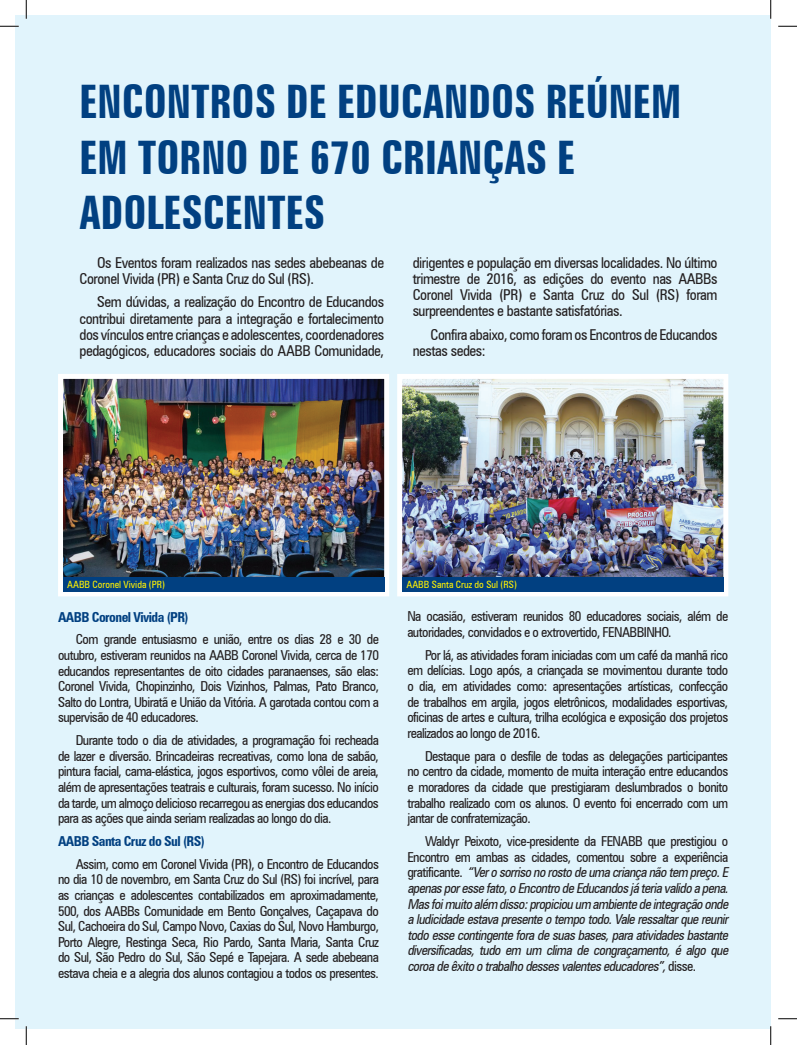
<style>
.page{position:relative;width:797px;height:1045px;background:#fff}
.page>*{position:absolute;margin:0;border:0;box-sizing:border-box;transform-origin:0 0}
.t1{font:700 extra-condensed 46.25px/55.5px "Zurich BT";color:#014081}
.t2{font:condensed 15px/16.2px "Zurich BT";letter-spacing:-.03em;color:#231f20}
.t3{font:condensed 13.75px/15.6px "Zurich BT";letter-spacing:-.04em;color:#231f20;text-align:justify}
.t4{font:italic condensed 13.75px/15.6px "Zurich BT";color:#231f20}
.t5{font:700 condensed 13.75px "Zurich BT";letter-spacing:-.04em;color:#014081}
.t6{font:condensed 10px "Zurich BT";color:#fff101}
.s1{font-style:normal}
</style>
<div class="page">
<div style="left:16px;top:16px;width:754px;height:1013px;background:#e1f4fc"></div>
<img style="left:64px;top:380px;width:319px;height:197px">
<div style="left:58px;top:374px;width:331px;height:222px;border:5px solid #fff"></div>
<img style="left:403px;top:380px;width:319px;height:197px">
<div style="left:397px;top:374px;width:331px;height:222px;border:5px solid #fff"></div>
<div style="left:63px;top:577px;width:321px;height:14px;background:#014081"></div>
<div style="left:402px;top:577px;width:321px;height:14px;background:#014081"></div>
<svg style="left:0;top:25px;width:19px;height:2px"></svg>
<svg style="left:778px;top:25px;width:19px;height:2px"></svg>
<svg style="left:0;top:1018px;width:19px;height:1px"></svg>
<svg style="left:778px;top:1018px;width:19px;height:1px"></svg>
<svg style="left:25px;top:0;width:2px;height:19px"></svg>
<svg style="left:25px;top:1026px;width:2px;height:19px"></svg>
<svg style="left:770px;top:0;width:1px;height:19px"></svg>
<svg style="left:770px;top:1026px;width:1px;height:19px"></svg>
<h1 class="t1" style="left:79px;top:74px;width:603px">ENCONTROS DE EDUCANDOS REÚNEM<br>EM TORNO DE 670 CRIANÇAS E<br>ADOLESCENTES</h1>
<p class="t2" style="left:79px;top:254px;width:306px;text-indent:18px">Os Eventos foram realizados nas sedes abebeanas de<br>Coronel Vivida (PR) e Santa Cruz do Sul (RS).</p>
<p class="t2" style="left:79px;top:294px;width:306px;text-align:justify;text-indent:18px">Sem dúvidas, a realização do Encontro de Educandos contribui diretamente para a integração e fortalecimento dos vínculos entre crianças e adolescentes, coordenadores pedagógicos, educadores sociais do AABB Comunidade,</p>
<p class="t2" style="left:412px;top:254px;width:306px;text-align:justify">dirigentes e população em diversas localidades. No último trimestre de 2016, as edições do evento nas AABBs Coronel Vivida (PR) e Santa Cruz do Sul (RS) foram surpreendentes e bastante satisfatórias.</p>
<p class="t2" style="left:412px;top:326px;width:306px;text-indent:18px">Confira abaixo, como foram os Encontros de Educandos nestas sedes:</p>
<p class="t6" style="left:67px;top:578px;width:99px">AABB Coronel Vivida (PR)</p>
<p class="t6" style="left:406px;top:578px;width:112px">AABB Santa Cruz do Sul (RS)</p>
<p class="t5" style="left:58px;top:608px;width:132px">AABB Coronel Vivida (PR)</p>
<p class="t3" style="left:58px;top:631px;width:322px;text-indent:18px">Com grande entusiasmo e união, entre os dias 28 e 30 de outubro, estiveram reunidos na AABB Coronel Vivida, cerca de 170 educandos representantes de oito cidades paranaenses, são elas:<br>Coronel Vivida, Chopinzinho, Dois Vizinhos, Palmas, Pato Branco, Salto do Lontra, Ubiratã e União da Vitória. A garotada contou com a supervisão de 40 educadores.</p>
<p class="t3" style="left:58px;top:732px;width:322px;text-indent:18px">Durante todo o dia de atividades, a programação foi recheada de lazer e diversão. Brincadeiras recreativas, como lona de sabão, pintura facial, cama-elástica, jogos esportivos, como vôlei de areia, além de apresentações teatrais e culturais, foram sucesso. No início da tarde, um almoço delicioso recarregou as energias dos educandos para as ações que ainda seriam realizadas ao longo do dia.</p>
<p class="t5" style="left:58px;top:832px;width:148px">AABB Santa Cruz do Sul (RS)</p>
<p class="t3" style="left:58px;top:856px;width:322px;text-indent:18px">Assim, como em Coronel Vivida (PR), o Encontro de Educandos no dia 10 de novembro, em Santa Cruz do Sul (RS) foi incrível, para as crianças e adolescentes contabilizados em aproximadamente, 500, dos AABBs Comunidade em Bento Gonçalves, Caçapava do Sul, Cachoeira do Sul, Campo Novo, Caxias do Sul, Novo Hamburgo, Porto Alegre, Restinga Seca, Rio Pardo, Santa Maria, Santa Cruz do Sul, São Pedro do Sul, São Sepé e Tapejara. A sede abebeana estava cheia e a alegria dos alunos contagiou a todos os presentes.</p>
<p class="t3" style="left:407px;top:608px;width:322px">Na ocasião, estiveram reunidos 80 educadores sociais, além de autoridades, convidados e o extrovertido, FENABBINHO.</p>
<p class="t3" style="left:407px;top:647px;width:322px;text-indent:18px">Por lá, as atividades foram iniciadas com um café da manhã rico em delícias. Logo após, a criançada se movimentou durante todo o dia, em atividades como: apresentações artísticas, confecção de trabalhos em argila, jogos eletrônicos, modalidades esportivas, oficinas de artes e cultura, trilha ecológica e exposição dos projetos realizados ao longo de 2016.</p>
<p class="t3" style="left:407px;top:748px;width:322px;text-indent:18px">Destaque para o desfile de todas as delegações participantes no centro da cidade, momento de muita interação entre educandos e moradores da cidade que prestigiaram deslumbrados o bonito trabalho realizado com os alunos. O evento foi encerrado com um jantar de confraternização.</p>
<p class="t4" style="left:407px;top:833px;width:325px;text-indent:18px"><span class="s1">Waldyr Peixoto, vice-presidente da FENABB que prestigiou o Encontro em ambas as cidades, comentou sobre a experiência g r a t i f i c a n t e .</span> “Verosorrisonorostodeumacriançanãotem preço.E apenasporessefato,oEncontrodeEducandosjáteriavalidoapena.<br>Masfoimuitoalém disso:propiciouum ambientedeintegraçãoonde aludicidadeestavapresenteotempotodo.Valeressaltarquereunir todoessecontingenteforadesuasbases,paraatividadesbastante diversificadas, tudo em um clima de congraçamento, é algo que coroadeêxitootrabalhodessesvalenteseducadores”,<span class="s1">d i s s e .</span></p>
</div>
